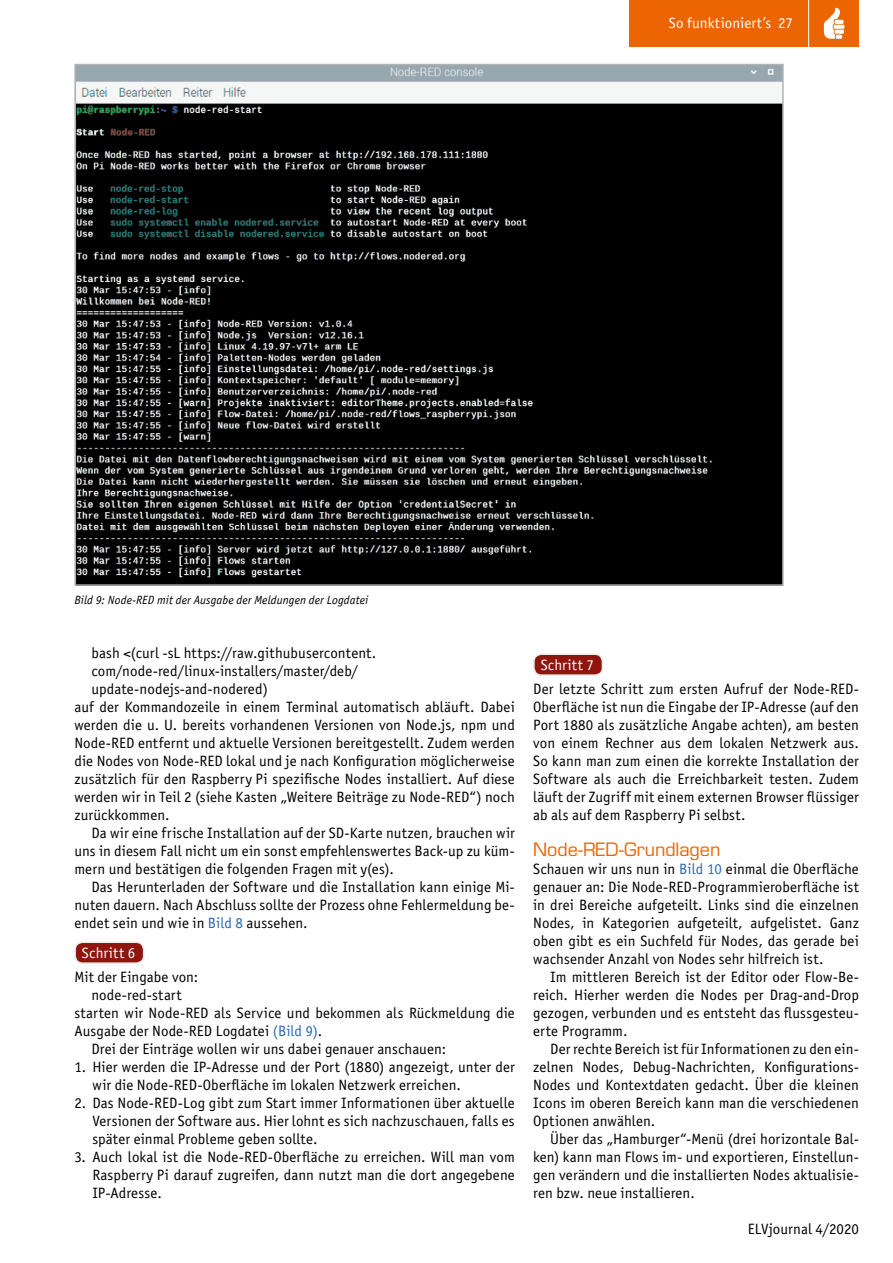
<style>
.page{position:relative;width:893px;height:1263px;background:#fff}
.page>*{position:absolute;margin:0;border:0;box-sizing:border-box;transform-origin:0 0}
.Subhead_5{font:18px "Eurostile LT Std";letter-spacing:-.005em;color:#ec6502}
.Fließtext_Neuer_Absa{font:15px/18px "Officina Sans Book ITC";letter-spacing:.005em;color:#000;text-align:justify}
.Fließtext_Neue_Zeile{font:15px/18px "Officina Sans Book ITC";letter-spacing:.005em;color:#000;text-align:justify}
.Fließtext_Neuer_Absa-2{font:15px "Officina Sans Book ITC";letter-spacing:.005em;color:#fff}
.Bildunterschrift{font:italic 12px "Officina Sans Book ITC";letter-spacing:.01em;color:#000}
.s1{color:#2769b2}
</style>
<div class="page">
<div style="left:629px;top:0;width:230px;height:47px;background:#ec6502"></div>
<hr style="left:808px;top:0;width:1px;height:51px;background:#fff">
<svg style="left:824px;top:7px;width:20px;height:32px"></svg>
<div style="left:75px;top:942px;width:69px;height:21px;background:#8f150e;border-radius:8px"></div>
<div style="left:74px;top:941px;width:70px;height:23px;border:2px solid #ececed;border-radius:8px"></div>
<div style="left:534px;top:654px;width:68px;height:21px;background:#8f150e;border-radius:8px"></div>
<div style="left:533px;top:653px;width:70px;height:23px;border:2px solid #ececed;border-radius:8px"></div>
<img style="left:77px;top:67px;width:704px;height:516px">
<p class="Fließtext_Neuer_Absa-2" style="left:669px;top:13px;width:126px">So funktioniert’s 27</p>
<p class="Bildunterschrift" style="left:74px;top:592px;width:295px">Bild 9: Node-RED mit der Ausgabe der Meldungen der Logdatei</p>
<p class="Fließtext_Neue_Zeile" style="left:91px;top:643px;width:286px">bash &lt;(curl -sL https://raw.githubusercontent.</p>
<p class="Fließtext_Neue_Zeile" style="left:91px;top:661px;width:268px">com/node-red/linux-installers/master/deb/</p>
<p class="Fließtext_Neue_Zeile" style="left:91px;top:679px;width:178px">update-nodejs-and-nodered)</p>
<p class="Fließtext_Neuer_Absa" style="left:74px;top:697px;width:442px">auf der Kommandozeile in einem Terminal automatisch abläuft. Dabei werden die u. U. bereits vorhandenen Versionen von Node.js, npm und Node-RED entfernt und aktuelle Versionen bereitgestellt. Zudem werden die Nodes von Node-RED lokal und je nach Konfiguration möglicherweise zusätzlich für den Raspberry Pi spezifische Nodes installiert. Auf diese werden wir in Teil 2 (siehe Kasten „Weitere Beiträge zu Node-RED“) noch zurückkommen.</p>
<p class="Fließtext_Neue_Zeile" style="left:74px;top:823px;width:442px;text-indent:17px">Da wir eine frische Installation auf der SD-Karte nutzen, brauchen wir uns in diesem Fall nicht um ein sonst empfehlenswertes Back-up zu küm&shy;mern und bestätigen die folgenden Fragen mit y(es).</p>
<p class="Fließtext_Neue_Zeile" style="left:74px;top:877px;width:442px;text-indent:17px">Das Herunterladen der Software und die Installation kann einige Mi&shy;nuten dauern. Nach Abschluss sollte der Prozess ohne Fehlermeldung be&shy;endet sein und wie in <span class="s1">Bild 8</span> aussehen.</p>
<p class="Fließtext_Neuer_Absa-2" style="left:82px;top:943px;width:55px">Schritt 6</p>
<p class="Fließtext_Neuer_Absa" style="left:74px;top:967px;width:125px">Mit der Eingabe von:</p>
<p class="Fließtext_Neue_Zeile" style="left:91px;top:985px;width:92px">node-red-start</p>
<p class="Fließtext_Neuer_Absa" style="left:74px;top:1003px;width:442px">starten wir Node-RED als Service und bekommen als Rückmeldung die<br>Ausgabe der Node-RED Logdatei <span class="s1">(Bild 9)</span>.</p>
<p class="Fließtext_Neue_Zeile" style="left:91px;top:1039px;width:356px">Drei der Einträge wollen wir uns dabei genauer anschauen:</p>
<p class="Fließtext_Neuer_Absa" style="left:92px;top:1057px;width:424px;text-indent:-18px">1. Hier werden die IP-Adresse und der Port (1880) angezeigt, unter der wir die Node-RED-Oberfläche im lokalen Netzwerk erreichen.</p>
<p class="Fließtext_Neuer_Absa" style="left:92px;top:1093px;width:424px;text-indent:-18px">2. Das Node-RED-Log gibt zum Start immer Informationen über aktuelle Versionen der Software aus. Hier lohnt es sich nachzuschauen, falls es später einmal Probleme geben sollte.</p>
<p class="Fließtext_Neuer_Absa" style="left:92px;top:1147px;width:424px;text-indent:-18px">3. Auch lokal ist die Node-RED-Oberfläche zu erreichen. Will man vom Raspberry Pi darauf zugreifen, dann nutzt man die dort angegebene IP-Adresse.</p>
<p class="Fließtext_Neuer_Absa-2" style="left:541px;top:655px;width:55px">Schritt 7</p>
<p class="Fließtext_Neuer_Absa" style="left:533px;top:679px;width:327px">Der letzte Schritt zum ersten Aufruf der Node-RED-Oberfläche ist nun die Eingabe der IP-Adresse (auf den Port 1880 als zusätzliche Angabe achten), am besten von einem Rechner aus dem lokalen Netzwerk aus.<br>So kann man zum einen die korrekte Installation der Software als auch die Erreichbarkeit testen. Zudem läuft der Zugriff mit einem externen Browser flüssiger ab als auf dem Raspberry Pi selbst.</p>
<p class="Subhead_5" style="left:533px;top:838px;width:189px">Node-RED-Grundlagen</p>
<p class="Fließtext_Neuer_Absa" style="left:533px;top:859px;width:327px">Schauen wir uns nun in <span class="s1">Bild 10</span> einmal die Oberfläche genauer an: Die Node-RED-Programmieroberfläche ist in drei Bereiche aufgeteilt. Links sind die einzelnen Nodes, in Kategorien aufgeteilt, aufgelistet. Ganz oben gibt es ein Suchfeld für Nodes, das gerade bei wachsender Anzahl von Nodes sehr hilfreich ist.</p>
<p class="Fließtext_Neue_Zeile" style="left:533px;top:967px;width:327px;text-indent:17px">Im mittleren Bereich ist der Editor oder Flow-Be&shy;reich. Hierher werden die Nodes per Drag-and-Drop gezogen, verbunden und es entsteht das flussgesteu&shy;erte Programm.</p>
<p class="Fließtext_Neue_Zeile" style="left:533px;top:1039px;width:327px;text-indent:17px">Der rechte Bereich ist für Informationen zu den ein&shy;zelnen Nodes, Debug-Nachrichten, Konfigurations-Nodes und Kontextdaten gedacht. Über die kleinen Icons im oberen Bereich kann man die verschiedenen Optionen anwählen.</p>
<p class="Fließtext_Neue_Zeile" style="left:533px;top:1129px;width:327px;text-indent:17px">Über das „Hamburger“-Menü (drei horizontale Bal&shy;ken) kann man Flows im- und exportieren, Einstellun&shy;gen verändern und die installierten Nodes aktualisie&shy;ren bzw. neue installieren.</p>
<p class="Fließtext_Neuer_Absa" style="left:748px;top:1219px;width:113px">ELVjournal 4/2020</p>
</div>
